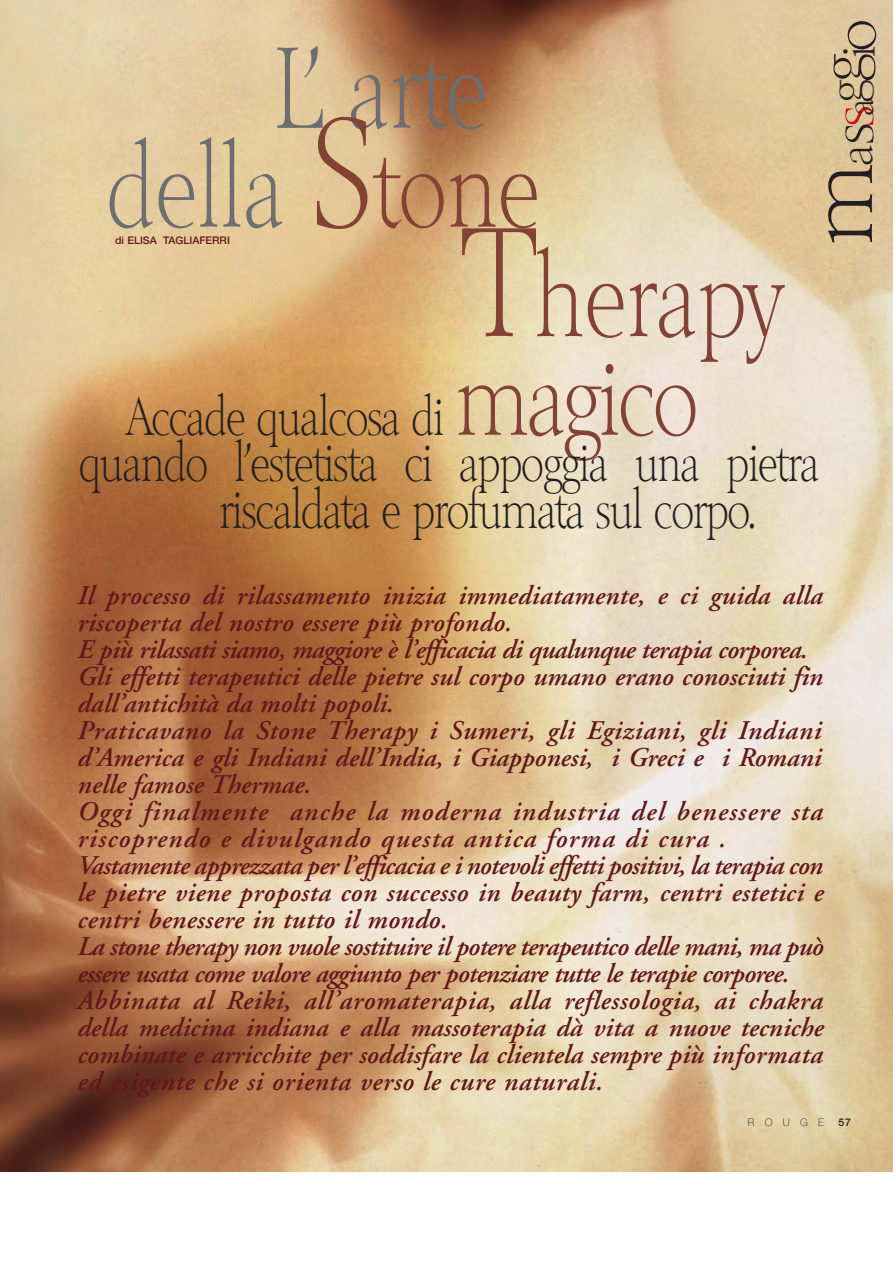
<style>
.page{position:relative;width:893px;height:1263px;background:#fff}
.page>*{position:absolute;margin:0;border:0;box-sizing:border-box;transform-origin:0 0}
.t1{font:200 111.75px/99px "Belfast";color:#6c6e70;scale:.78 1}
.t2{font:200 111.75px "Belfast";color:#844237;scale:.78 1}
.t3{font:200 93px "Belfast";color:#231f20}
.t4{font:200 58.5px "Belfast";color:#231f20}
.t5{font:200 52.5px "Belfast";letter-spacing:-.03em;color:#231f20;scale:.78 1}
.t6{font:200 48px "Belfast";color:#231f20}
.t7{font:200 46.5px "Belfast";color:#231f20}
.t8{font:italic 600 27px/27px "Adobe Garamond";color:#621719}
.t9{font:500 10.5px "Helvetica Neue";color:#621719}
.t10{font:100 10.5px "Helvetica Neue";letter-spacing:.98em;color:#231f20}
.t11{font:500 10.5px "Helvetica Neue";color:#231f20}
.s1{font-size:150px;color:#844237}
.s2{color:#844237}
.s3{font-size:150px}
.s4{font-size:105px;color:#844237}
.s5{color:#c4151c}
.s6{font-size:46.5px}
</style>
<div class="page">
<img style="left:0;top:0;width:892px;height:1172px">
<h1 class="t1" style="left:107px;top:48px;width:557px;text-indent:167px">L’ arte della <span class="s1">S</span><span class="s2">tone</span></h1>
<h1 class="t2" style="left:464px;top:246px;width:411px"><span class="s3">T</span>herapy</h1>
<p class="t9" style="left:115px;top:236px;width:116px">di ELISA TAGLIAFERRI</p>
<h3 class="t5" style="left:126px;top:393px;width:734px">Accade qualcosa di <span class="s4">magico</span></h3>
<h3 class="t5" style="left:79px;top:439px;width:951px">quando l’estetista ci appoggia una pietra</h3>
<h3 class="t5" style="left:219px;top:486px;width:688px">riscaldata e profumata sul corpo.</h3>
<h3 class="t4" style="left:827px;top:144px;width:127px;rotate:-90deg">s<span class="s5">s</span> o</h3>
<h3 class="t7" style="left:837px;top:82px;width:38px;rotate:-90deg">i<sup>g</sup></h3>
<h3 class="t6" style="left:823px;top:116px;width:37px;rotate:-90deg">g<sub>a</sub></h3>
<h2 class="t3" style="left:797px;top:246px;width:104px;rotate:-90deg">m<span class="s6">a</span></h2>
<p class="t8" style="left:76px;top:584px;width:747px">Il processo di rilassamento inizia immediatamente, e ci guida alla riscoperta del nostro essere più profondo.<br>E più rilassati siamo, maggiore è l’efficacia di qualunque terapia corporea.<br>Gli effetti terapeutici delle pietre sul corpo umano erano conosciuti fin dall’antichità da molti popoli.<br>Praticavano la Stone Therapy i Sumeri, gli Egiziani, gli Indiani d’America e gli Indiani dell’India, i Giapponesi, i Greci e i Romani nelle famose Thermae.<br>Oggi finalmente anche la moderna industria del benessere sta riscoprendo e divulgando questa antica forma di cura .<br>Vastamente apprezzata per l’efficacia e i notevoli effetti positivi, la terapia con le pietre viene proposta con successo in beauty farm, centri estetici e centri benessere in tutto il mondo.<br>La stone therapy non vuole sostituire il potere terapeutico delle mani, ma può essere usata come valore aggiunto per potenziare tutte le terapie corporee.<br>Abbinata al Reiki, all’aromaterapia, alla reflessologia, ai chakra della medicina indiana e alla massoterapia dà vita a nuove tecniche combinate e arricchite per soddisfare la clientela sempre più informata ed esigente che si orienta verso le cure naturali.</p>
<p class="t10" style="left:748px;top:1119px;width:78px">ROUGE</p>
<p class="t11" style="left:838px;top:1119px;width:14px">57</p>
</div>
